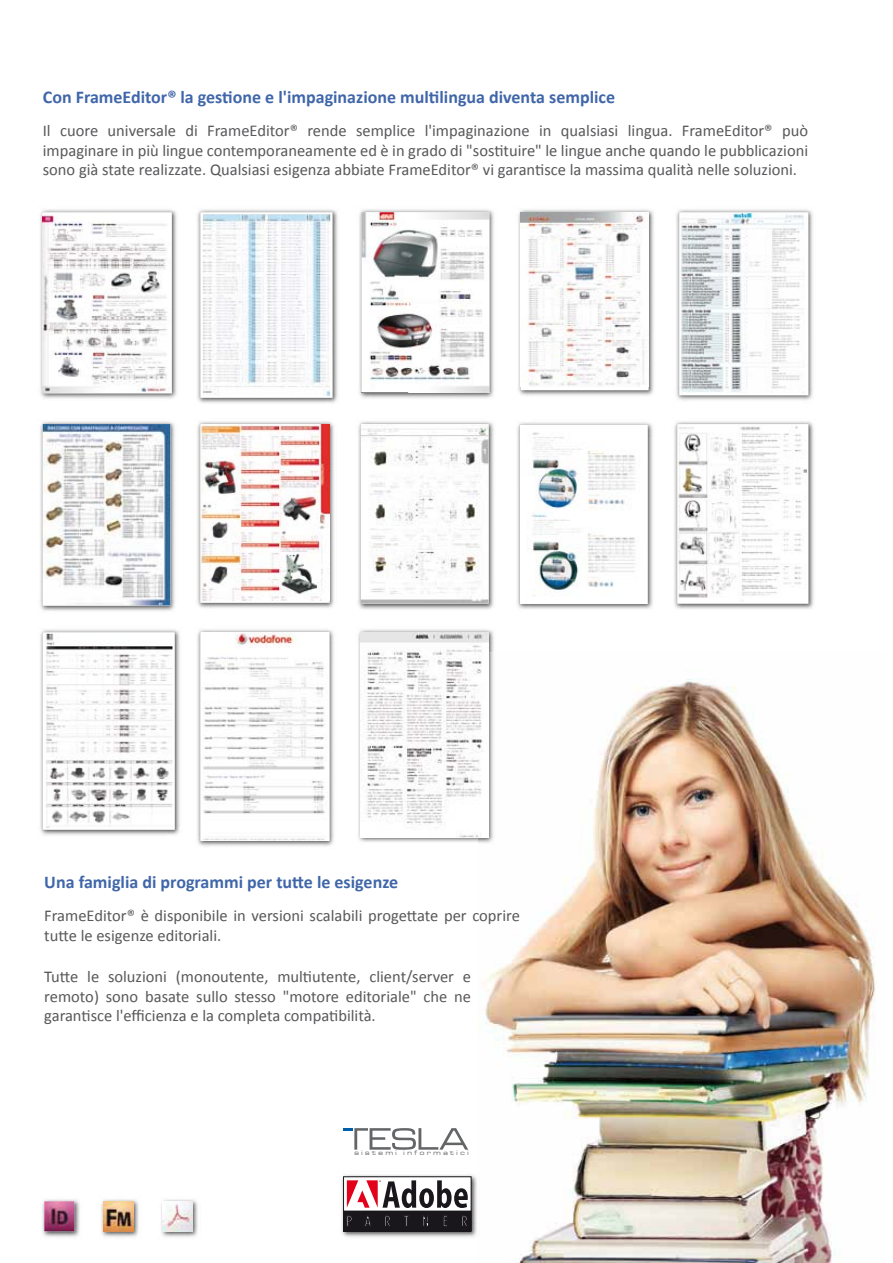
<style>
.page{position:relative;width:893px;height:1263px;background:#fff}
.page>*{position:absolute;margin:0;border:0;box-sizing:border-box;transform-origin:0 0}
.t1{font:700 18px "Calibri";color:#4066aa}
.t2{font:16.5px/19.8px "Calibri";color:#58585a;text-align:justify}
.t3{font:6.9px "Microgramma D Medi Exte";letter-spacing:.385em;color:#58585a}
</style>
<div class="page">
<img style="left:485px;top:679px;width:391px;height:584px">
<img style="left:341px;top:1174px;width:136px;height:63px">
<svg style="left:345px;top:1178px;width:124px;height:33px"></svg>
<div style="left:343px;top:1176px;width:128px;height:55px;border:1px solid #1a171c"></div>
<div style="left:344px;top:1211px;width:127px;height:20px;background:#1a171c"></div>
<svg style="left:347px;top:1180px;width:121px;height:28px"></svg>
<svg style="left:346px;top:1215px;width:6px;height:11px"></svg>
<svg style="left:365px;top:1216px;width:6px;height:10px"></svg>
<svg style="left:385px;top:1215px;width:5px;height:11px"></svg>
<svg style="left:404px;top:1215px;width:5px;height:11px"></svg>
<svg style="left:423px;top:1215px;width:5px;height:11px"></svg>
<svg style="left:443px;top:1215px;width:4px;height:11px"></svg>
<svg style="left:462px;top:1215px;width:5px;height:11px"></svg>
<img style="left:42px;top:1199px;width:38px;height:38px">
<img style="left:44px;top:1201px;width:30px;height:30px">
<img style="left:101px;top:1199px;width:38px;height:38px">
<img style="left:104px;top:1201px;width:29px;height:30px">
<img style="left:161px;top:1199px;width:37px;height:38px">
<img style="left:163px;top:1201px;width:30px;height:30px">
<svg style="left:344px;top:1128px;width:124px;height:22px"></svg>
<img style="left:40px;top:209px;width:137px;height:190px">
<svg style="left:43px;top:212px;width:129px;height:181px"></svg>
<img style="left:43px;top:213px;width:127px;height:179px">
<img style="left:359px;top:209px;width:135px;height:189px">
<img style="left:362px;top:212px;width:127px;height:181px">
<img style="left:362px;top:393px;width:127px;height:1px">
<img style="left:197px;top:209px;width:141px;height:194px">
<svg style="left:200px;top:212px;width:132px;height:186px"></svg>
<img style="left:203px;top:214px;width:127px;height:182px">
<img style="left:676px;top:209px;width:137px;height:192px">
<svg style="left:679px;top:212px;width:129px;height:183px"></svg>
<img style="left:680px;top:213px;width:127px;height:181px">
<img style="left:518px;top:209px;width:136px;height:187px">
<svg style="left:521px;top:212px;width:128px;height:178px"></svg>
<img style="left:521px;top:212px;width:127px;height:175px">
<img style="left:197px;top:421px;width:137px;height:187px">
<svg style="left:200px;top:424px;width:130px;height:179px"></svg>
<img style="left:202px;top:424px;width:127px;height:176px">
<img style="left:517px;top:422px;width:136px;height:187px">
<img style="left:520px;top:425px;width:127px;height:179px">
<img style="left:358px;top:421px;width:136px;height:189px">
<img style="left:361px;top:424px;width:127px;height:179px">
<img style="left:40px;top:421px;width:135px;height:190px">
<img style="left:43px;top:425px;width:127px;height:180px">
<img style="left:43px;top:424px;width:127px;height:1px">
<img style="left:674px;top:421px;width:140px;height:188px">
<svg style="left:677px;top:424px;width:131px;height:180px"></svg>
<img style="left:679px;top:425px;width:127px;height:177px">
<img style="left:197px;top:629px;width:137px;height:218px">
<svg style="left:200px;top:632px;width:130px;height:209px"></svg>
<img style="left:201px;top:632px;width:128px;height:208px">
<img style="left:358px;top:629px;width:136px;height:214px">
<img style="left:478px;top:652px;width:18px;height:193px">
<img style="left:361px;top:632px;width:127px;height:205px">
<img style="left:40px;top:629px;width:140px;height:207px">
<svg style="left:43px;top:632px;width:132px;height:198px"></svg>
<img style="left:45px;top:634px;width:127px;height:194px">
<p class="t1" style="left:43px;top:86px;width:574px">Con FrameEditor® la gestione e l'impaginazione multilingua diventa semplice</p>
<p class="t2" style="left:43px;top:120px;width:767px">Il cuore universale di FrameEditor® rende semplice l'impaginazione in qualsiasi lingua. FrameEditor® può impaginare in più lingue contemporaneamente ed è in grado di "sostituire" le lingue anche quando le pubblicazioni sono già state realizzate. Qualsiasi esigenza abbiate FrameEditor® vi garantisce la massima qualità nelle soluzioni.</p>
<p class="t1" style="left:44px;top:870px;width:355px">Una famiglia di programmi per tutte le esigenze</p>
<p class="t2" style="left:44px;top:905px;width:477px">FrameEditor® è disponibile in versioni scalabili progettate per coprire tutte le esigenze editoriali.</p>
<p class="t2" style="left:44px;top:966px;width:428px">Tutte le soluzioni (monoutente, multiutente, client/server e remoto) sono basate sullo stesso "motore editoriale" che ne garantisce l'efficienza e la completa compatibilità.</p>
<p class="t3" style="left:354px;top:1149px;width:116px">sistemi informatici</p>
</div>
